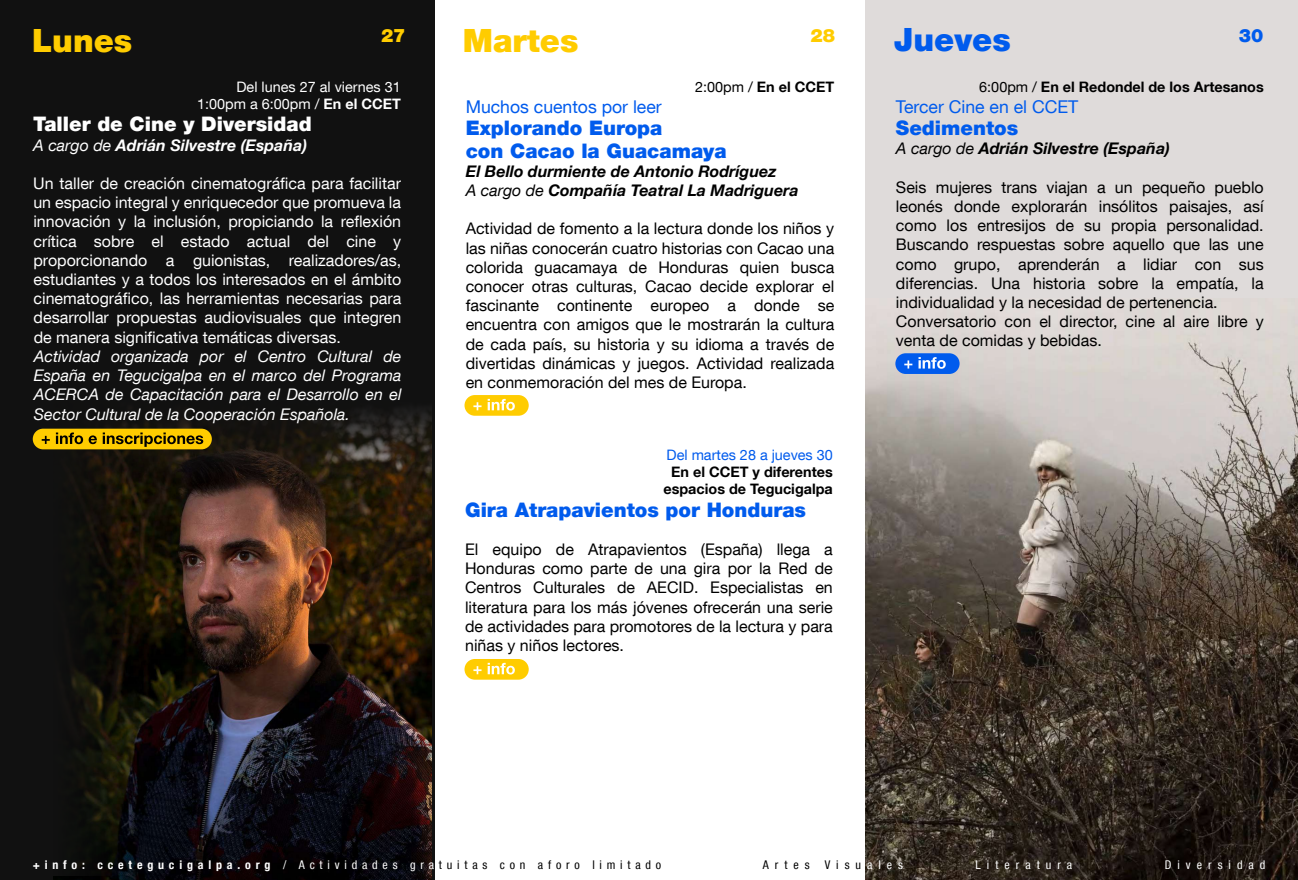
<style>
.page{position:relative;width:1298px;height:880px;background:#fff}
.page>*{position:absolute;margin:0;border:0;box-sizing:border-box;transform-origin:0 0}
.t1{font:900 32px "Helvetica Neue LT Com";color:#fc0}
.t2{font:900 32px "Helvetica Neue LT Com";color:#005bed}
.t3{font:900 20px/22.4px "Helvetica Neue LT Com";color:#005bed}
.t4{font:900 20px "Helvetica Neue LT Com";color:#fff}
.t5{font:900 18.4px "Helvetica Neue LT Com";color:#fc0}
.t6{font:900 18.4px "Helvetica Neue LT Com";color:#005bed}
.t7{font:17.6px "Helvetica Neue LT Com";color:#005bed}
.t8{font:16px/19.2px "Helvetica Neue LT Com";color:#000;text-align:justify}
.t9{font:16px/19.2px "Helvetica Neue LT Com";color:#fff;text-align:justify}
.t10{font:italic 16px/19.2px "Helvetica Neue LT Com";color:#fff;text-align:justify}
.t11{font:italic 700 16px/19.2px "Helvetica Neue LT Com";color:#000}
.t12{font:italic 700 16px "Helvetica Neue LT Com";color:#fff}
.t13{font:700 14.4px/17.3px "Helvetica Neue LT Com";color:#000;text-align:center}
.t14{font:14.4px/17.3px "Helvetica Neue LT Com";color:#fff;text-align:right}
.t15{font:14.4px "Helvetica Neue LT Com";color:#005bed}
.t16{font:700 condensed 12px "Helvetica Neue LT Com";letter-spacing:.4em;color:#fff}
.t17{font:condensed 12px "Helvetica Neue LT Com";letter-spacing:.5em;color:#fff}
.t18{font:condensed 12px "Helvetica Neue LT Com";letter-spacing:.5em;color:#000}
.s1{font-weight:700}
.s2{font-weight:400}
.s3{font-weight:400;color:#000}
.s4{color:#fff}
</style>
<div class="page">
<div style="left:0;top:0;width:434px;height:880px;background:#111"></div>
<div style="left:865px;top:0;width:432px;height:880px;background:#dfdbda"></div>
<img style="left:865px;top:304px;width:432px;height:576px">
<img style="left:53px;top:489px;width:379px;height:391px">
<svg style="left:33px;top:432px;width:92px;height:443px"></svg>
<svg style="left:35px;top:409px;width:397px;height:80px"></svg>
<div style="left:895px;top:353px;width:64px;height:21px;background:#005bed;border-radius:10px"></div>
<svg style="left:904px;top:360px;width:8px;height:8px"></svg>
<svg style="left:918px;top:357px;width:27px;height:12px"></svg>
<div style="left:464px;top:395px;width:64px;height:21px;background:#fc0;border-radius:10px"></div>
<svg style="left:473px;top:402px;width:8px;height:8px"></svg>
<svg style="left:487px;top:399px;width:28px;height:11px"></svg>
<div style="left:464px;top:659px;width:64px;height:20px;background:#fc0;border-radius:10px"></div>
<svg style="left:473px;top:666px;width:8px;height:8px"></svg>
<svg style="left:487px;top:663px;width:28px;height:11px"></svg>
<div style="left:33px;top:428px;width:179px;height:21px;background:#fc0;border-radius:10px"></div>
<svg style="left:42px;top:436px;width:8px;height:8px"></svg>
<svg style="left:56px;top:432px;width:27px;height:12px"></svg>
<svg style="left:89px;top:435px;width:8px;height:9px"></svg>
<svg style="left:103px;top:432px;width:100px;height:15px"></svg>
<h1 class="t1" style="left:32px;top:22px;width:102px">Lunes</h1>
<h1 class="t1" style="left:462px;top:22px;width:117px">Martes</h1>
<h1 class="t2" style="left:893px;top:21px;width:118px">Jueves</h1>
<p class="t5" style="left:381px;top:24px;width:26px">27</p>
<p class="t5" style="left:810px;top:24px;width:26px">28</p>
<p class="t6" style="left:1238px;top:24px;width:26px">30</p>
<p class="t14" style="left:197px;top:78px;width:205px">Del lunes 27 al viernes 31<br>1:00pm a 6:00pm / <span class="s1">En el CCET</span></p>
<p class="t4" style="left:33px;top:112px;width:280px">Taller de Cine y Diversidad</p>
<p class="t12" style="left:33px;top:135px;width:275px"><span class="s2">A cargo de</span> Adrián Silvestre (España)</p>
<p class="t9" style="left:33px;top:173px;width:369px">Un taller de creación cinematográfica para facilitar un espacio integral y enriquecedor que promueva la innovación y la inclusión, propiciando la reflexión crítica sobre el estado actual del cine y proporcionando a guionistas, realizadores/as, estudiantes y a todos los interesados en el ámbito cinematográfico, las herramientas necesarias para desarrollar propuestas audiovisuales que integren de manera significativa temáticas diversas.</p>
<p class="t10" style="left:34px;top:346px;width:369px">Actividad organizada por el Centro Cultural de España en Tegucigalpa en el marco del Programa ACERCA de Capacitación para el Desarrollo en el Sector Cultural de la Cooperación Española.</p>
<p class="t13" style="left:695px;top:77px;width:140px"><span class="s2">2:00pm /</span> En el CCET</p>
<p class="t7" style="left:465px;top:96px;width:197px">Muchos cuentos por leer</p>
<p class="t3" style="left:465px;top:117px;width:262px">Explorando Europa<br>con Cacao la Guacamaya</p>
<p class="t11" style="left:465px;top:161px;width:334px">El Bello durmiente de Antonio Rodríguez<br><span class="s2">A cargo de</span> Compañía Teatral La Madriguera</p>
<p class="t8" style="left:465px;top:219px;width:370px">Actividad de fomento a la lectura donde los niños y las niñas conocerán cuatro historias con Cacao una colorida guacamaya de Honduras quien busca conocer otras culturas, Cacao decide explorar el fascinante continente europeo a donde se encuentra con amigos que le mostrarán la cultura de cada país, su historia y su idioma a través de divertidas dinámicas y juegos. Actividad realizada en conmemoración del mes de Europa.</p>
<p class="t15" style="left:666px;top:445px;width:168px">Del martes 28 a jueves 30</p>
<p class="t13" style="left:663px;top:462px;width:171px">En el CCET y diferentes espacios de Tegucigalpa</p>
<p class="t3" style="left:465px;top:498px;width:342px">Gira Atrapavientos por Honduras</p>
<p class="t8" style="left:465px;top:539px;width:369px">El equipo de Atrapavientos (España) llega a Honduras como parte de una gira por la Red de Centros Culturales de AECID. Especialistas en literatura para los más jóvenes ofrecerán una serie de actividades para promotores de la lectura y para niñas y niños lectores.</p>
<p class="t13" style="left:979px;top:77px;width:286px"><span class="s2">6:00pm /</span> En el Redondel de los Artesanos</p>
<p class="t7" style="left:895px;top:96px;width:184px">Tercer Cine en el CCET</p>
<p class="t3" style="left:895px;top:117px;width:124px">Sedimentos</p>
<p class="t11" style="left:895px;top:139px;width:275px"><span class="s2">A cargo de</span> Adrián Silvestre (España)</p>
<p class="t8" style="left:895px;top:177px;width:369px;text-align:left">Seis mujeres trans viajan a un pequeño pueblo leonés donde explorarán insólitos paisajes, así como los entresijos de su propia personalidad.<br>Buscando respuestas sobre aquello que las une como grupo, aprenderán a lidiar con sus diferencias. Una historia sobre la empatía, la individualidad y la necesidad de pertenencia.<br>Conversatorio con el director, cine al aire libre y venta de comidas y bebidas.</p>
<p class="t16" style="left:33px;top:857px;width:630px">+info: ccetegucigalpa.org <span class="s2">/ Actividades gra</span><span class="s3">tuitas con aforo limitado</span></p>
<p class="t18" style="left:762px;top:857px;width:142px">Artes Visu<span class="s4">ales</span></p>
<p class="t17" style="left:975px;top:857px;width:98px">Literatura</p>
<p class="t17" style="left:1164px;top:857px;width:102px">Diversidad</p>
</div>
